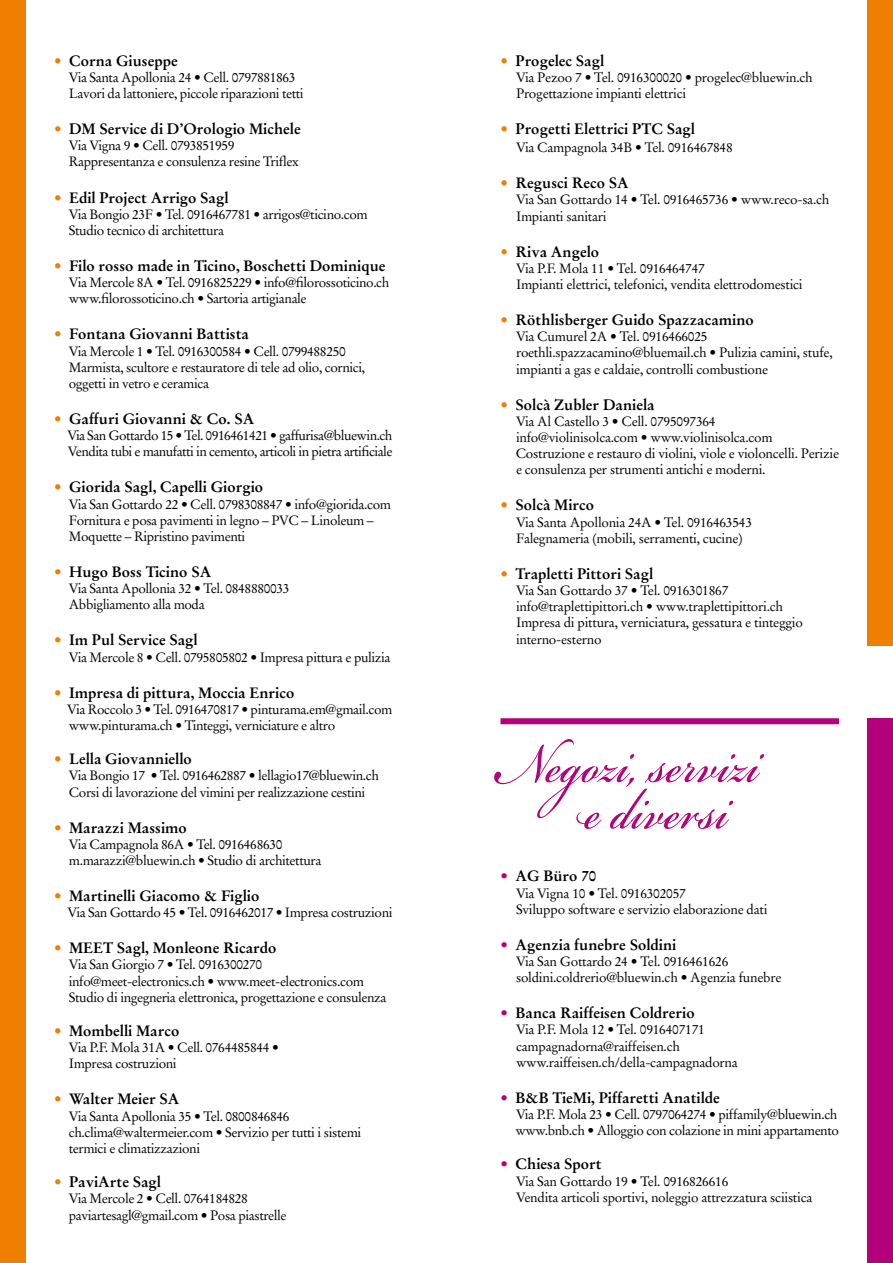
<style>
.page{position:relative;width:893px;height:1263px;background:#fff}
.page>*{position:absolute;margin:0;border:0;box-sizing:border-box;transform-origin:0 0}
.t1{font:90px "Bickham Script Pro";color:#b5007c;scale:.8 1}
.t2{font:700 15px "Stempel Garamond";color:#000}
.t3{font:13.5px/16.2px "Stempel Garamond";letter-spacing:-.03em;color:#000}
.s1{font-weight:400;color:#ee7f00}
.s2{font-weight:400;color:#b5007c}
</style>
<div class="page">
<div style="left:500px;top:718px;width:339px;height:6px;background:#b5007c"></div>
<div style="left:0;top:0;width:26px;height:1263px;background:#ee7f00"></div>
<div style="left:867px;top:0;width:26px;height:645px;background:#ee7f00"></div>
<div style="left:867px;top:718px;width:26px;height:545px;background:#b5007c"></div>
<p class="t2" style="left:54px;top:51px;width:125px"><span class="s1">•</span> Corna Giuseppe</p>
<p class="t3" style="left:69px;top:69px;width:236px">Via Santa Apollonia 24 • Cell. 0797881863<br>Lavori da lattoniere, piccole riparazioni tetti</p>
<p class="t2" style="left:54px;top:120px;width:248px"><span class="s1">•</span> DM Service di D’Orologio Michele</p>
<p class="t3" style="left:69px;top:138px;width:232px">Via Vigna 9 • Cell. 0793851959<br>Rappresentanza e consulenza resine Triflex</p>
<p class="t2" style="left:54px;top:188px;width:176px"><span class="s1">•</span> Edil Project Arrigo Sagl</p>
<p class="t3" style="left:69px;top:206px;width:300px">Via Bongio 23F • Tel. 0916467781 • arrigos@ticino.com<br>Studio tecnico di architettura</p>
<p class="t2" style="left:54px;top:256px;width:333px"><span class="s1">•</span> Filo rosso made in Ticino, Boschetti Dominique</p>
<p class="t3" style="left:69px;top:274px;width:322px">Via Mercole 8A • Tel. 0916825229 • info@filorossoticino.ch www.filorossoticino.ch • Sartoria artigianale</p>
<p class="t2" style="left:54px;top:325px;width:197px"><span class="s1">•</span> Fontana Giovanni Battista</p>
<p class="t3" style="left:69px;top:343px;width:298px">Via Mercole 1 • Tel. 0916300584 • Cell. 0799488250<br>Marmista, scultore e restauratore di tele ad olio, cornici, oggetti in vetro e ceramica</p>
<p class="t2" style="left:54px;top:409px;width:202px"><span class="s1">•</span> Gaffuri Giovanni &amp; Co. SA</p>
<p class="t3" style="left:67px;top:427px;width:327px">Via San Gottardo 15 • Tel. 0916461421 • gaffurisa@bluewin.ch<br>Vendita tubi e manufatti in cemento, articoli in pietra artificiale</p>
<p class="t2" style="left:54px;top:478px;width:211px"><span class="s1">•</span> Giorida Sagl, Capelli Giorgio</p>
<p class="t3" style="left:69px;top:496px;width:324px">Via San Gottardo 22 • Cell. 0798308847 • info@giorida.com<br>Fornitura e posa pavimenti in legno – PVC – Linoleum –<br>Moquette – Ripristino pavimenti</p>
<p class="t2" style="left:54px;top:562px;width:159px"><span class="s1">•</span> Hugo Boss Ticino SA</p>
<p class="t3" style="left:69px;top:580px;width:222px">Via Santa Apollonia 32 • Tel. 0848880033<br>Abbigliamento alla moda</p>
<p class="t2" style="left:54px;top:631px;width:145px"><span class="s1">•</span> Im Pul Service Sagl</p>
<p class="t3" style="left:69px;top:649px;width:323px">Via Mercole 8 • Cell. 0795805802 • Impresa pittura e pulizia</p>
<p class="t2" style="left:54px;top:683px;width:242px"><span class="s1">•</span> Impresa di pittura, Moccia Enrico</p>
<p class="t3" style="left:67px;top:701px;width:327px">Via Roccolo 3 • Tel. 0916470817 • pinturama.em@gmail.com www.pinturama.ch • Tinteggi, verniciature e altro</p>
<p class="t2" style="left:54px;top:750px;width:139px"><span class="s1">•</span> Lella Giovanniello</p>
<p class="t3" style="left:69px;top:768px;width:312px">Via Bongio 17 • Tel. 0916462887 • lellagio17@bluewin.ch<br>Corsi di lavorazione del vimini per realizzazione cestini</p>
<p class="t2" style="left:54px;top:818px;width:134px"><span class="s1">•</span> Marazzi Massimo</p>
<p class="t3" style="left:69px;top:836px;width:254px">Via Campagnola 86A • Tel. 0916468630 m.marazzi@bluewin.ch • Studio di architettura</p>
<p class="t2" style="left:54px;top:886px;width:207px"><span class="s1">•</span> Martinelli Giacomo &amp; Figlio</p>
<p class="t3" style="left:68px;top:904px;width:326px">Via San Gottardo 45 • Tel. 0916462017 • Impresa costruzioni</p>
<p class="t2" style="left:54px;top:939px;width:224px"><span class="s1">•</span> MEET Sagl, Monleone Ricardo</p>
<p class="t3" style="left:69px;top:957px;width:319px">Via San Giorgio 7 • Tel. 0916300270 info@meet-electronics.ch • www.meet-electronics.com<br>Studio di ingegneria elettronica, progettazione e consulenza</p>
<p class="t2" style="left:54px;top:1021px;width:127px"><span class="s1">•</span> Mombelli Marco</p>
<p class="t3" style="left:69px;top:1039px;width:211px">Via P.F. Mola 31A • Cell. 0764485844 •<br>Impresa costruzioni</p>
<p class="t2" style="left:54px;top:1090px;width:127px"><span class="s1">•</span> Walter Meier SA</p>
<p class="t3" style="left:69px;top:1108px;width:294px">Via Santa Apollonia 35 • Tel. 0800846846 ch.clima@waltermeier.com • Servizio per tutti i sistemi termici e climatizzazioni</p>
<p class="t2" style="left:54px;top:1173px;width:109px"><span class="s1">•</span> PaviArte Sagl</p>
<p class="t3" style="left:69px;top:1191px;width:219px">Via Mercole 2 • Cell. 0764184828 paviartesagl@gmail.com • Posa piastrelle</p>
<p class="t2" style="left:500px;top:51px;width:105px"><span class="s1">•</span> Progelec Sagl</p>
<p class="t3" style="left:516px;top:69px;width:298px">Via Pezoo 7 • Tel. 0916300020 • progelec@bluewin.ch<br>Progettazione impianti elettrici</p>
<p class="t2" style="left:500px;top:120px;width:196px"><span class="s1">•</span> Progetti Elettrici PTC Sagl</p>
<p class="t3" style="left:516px;top:139px;width:218px">Via Campagnola 34B • Tel. 0916467848</p>
<p class="t2" style="left:500px;top:174px;width:130px"><span class="s1">•</span> Regusci Reco SA</p>
<p class="t3" style="left:516px;top:192px;width:315px">Via San Gottardo 14 • Tel. 0916465736 • www.reco-sa.ch<br>Impianti sanitari</p>
<p class="t2" style="left:500px;top:242px;width:100px"><span class="s1">•</span> Riva Angelo</p>
<p class="t3" style="left:516px;top:260px;width:288px">Via P.F. Mola 11 • Tel. 0916464747<br>Impianti elettrici, telefonici, vendita elettrodomestici</p>
<p class="t2" style="left:500px;top:310px;width:255px"><span class="s1">•</span> Röthlisberger Guido Spazzacamino</p>
<p class="t3" style="left:516px;top:328px;width:318px">Via Cumurel 2A • Tel. 0916466025 roethli.spazzacamino@bluemail.ch • Pulizia camini, stufe, impianti a gas e caldaie, controlli combustione</p>
<p class="t2" style="left:500px;top:395px;width:156px"><span class="s1">•</span> Solcà Zubler Daniela</p>
<p class="t3" style="left:516px;top:413px;width:325px">Via Al Castello 3 • Cell. 0795097364 info@violinisolca.com • www.violinisolca.com Costruzione e restauro di violini, viole e violoncelli. Perizie e consulenza per strumenti antichi e moderni.</p>
<p class="t2" style="left:500px;top:496px;width:95px"><span class="s1">•</span> Solcà Mirco</p>
<p class="t3" style="left:516px;top:514px;width:238px">Via Santa Apollonia 24A • Tel. 0916463543<br>Falegnameria (mobili, serramenti, cucine)</p>
<p class="t2" style="left:500px;top:564px;width:154px"><span class="s1">•</span> Trapletti Pittori Sagl</p>
<p class="t3" style="left:516px;top:582px;width:288px">Via San Gottardo 37 • Tel. 0916301867 info@traplettipittori.ch • www.traplettipittori.ch Impresa di pittura, verniciatura, gessatura e tinteggio interno-esterno</p>
<h1 class="t1" style="left:500px;top:698px;width:324px">Negozi, servizi</h1>
<h1 class="t1" style="left:580px;top:744px;width:186px">e diversi</h1>
<p class="t2" style="left:500px;top:867px;width:97px"><span class="s2">•</span> AG Büro 70</p>
<p class="t3" style="left:516px;top:885px;width:253px">Via Vigna 10 • Tel. 0916302057<br>Sviluppo software e servizio elaborazione dati</p>
<p class="t2" style="left:500px;top:935px;width:177px"><span class="s2">•</span> Agenzia funebre Soldini</p>
<p class="t3" style="left:516px;top:953px;width:267px">Via San Gottardo 24 • Tel. 0916461626 soldini.coldrerio@bluewin.ch • Agenzia funebre</p>
<p class="t2" style="left:500px;top:1004px;width:196px"><span class="s2">•</span> Banca Raiffeisen Coldrerio</p>
<p class="t3" style="left:516px;top:1022px;width:223px">Via P.F. Mola 12 • Tel. 0916407171 campagnadorna@raiffeisen.ch www.raiffeisen.ch/della-campagnadorna</p>
<p class="t2" style="left:500px;top:1088px;width:221px"><span class="s2">•</span> B&amp;B TieMi, Piffaretti Anatilde</p>
<p class="t3" style="left:515px;top:1106px;width:325px">Via P.F. Mola 23 • Cell. 0797064274 • piffamily@bluewin.ch www.bnb.ch • Alloggio con colazione in mini appartamento</p>
<p class="t2" style="left:500px;top:1155px;width:103px"><span class="s2">•</span> Chiesa Sport</p>
<p class="t3" style="left:516px;top:1173px;width:298px">Via San Gottardo 19 • Tel. 0916826616<br>Vendita articoli sportivi, noleggio attrezzatura sciistica</p>
</div>
